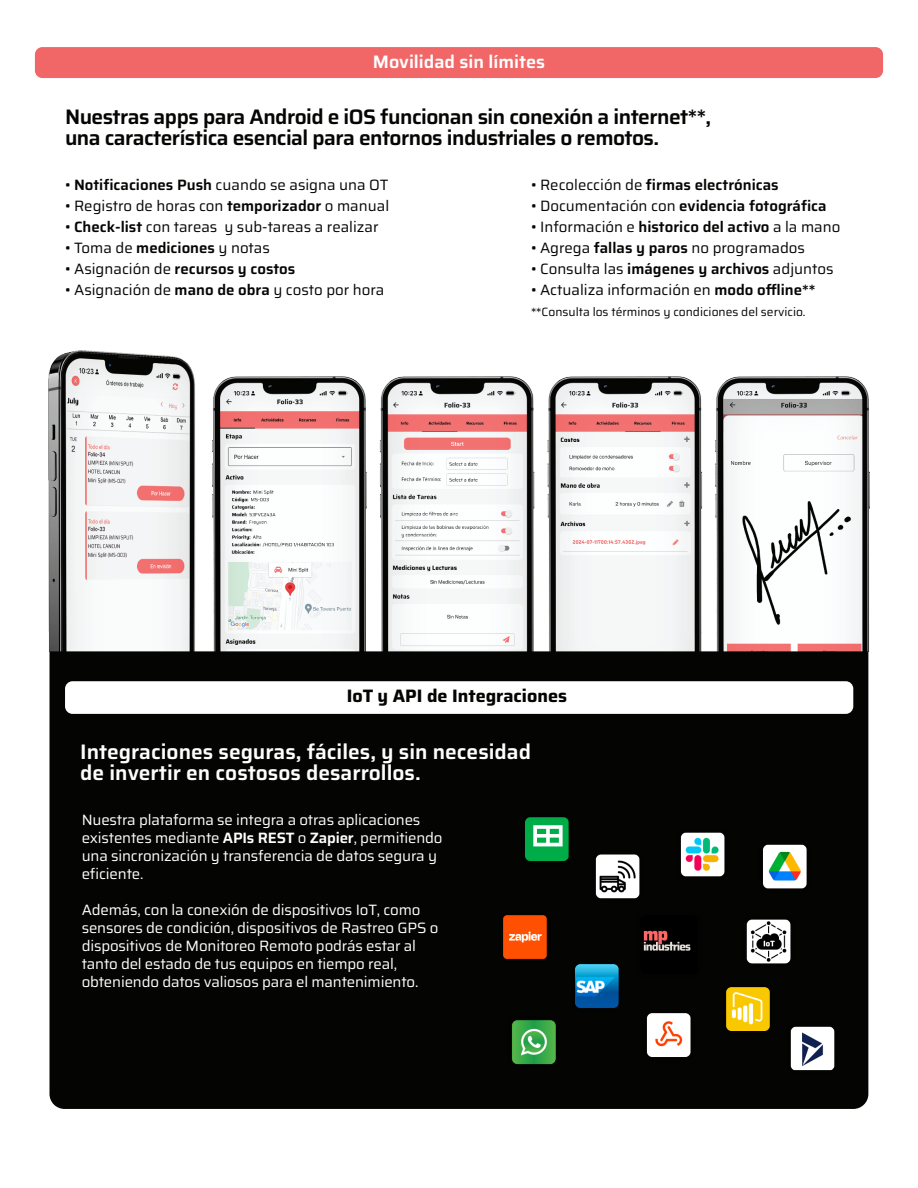
<style>
.page{position:relative;width:918px;height:1188px;background:#fff}
.page>*{position:absolute;margin:0;border:0;box-sizing:border-box;transform-origin:0 0}
.t1{font:100 21px/21px "Saira";letter-spacing:-.025em;color:#050504}
.t2{font:100 21px/21px "Saira";color:#fff}
.t3{font:100 18px "Saira";color:#040503}
.t4{font:100 18px "Saira";color:#fff}
.t5{font:100 15px "Saira";color:#050504}
.t6{font:100 15px/18px "Saira";letter-spacing:-.01em;color:#fff}
.t7{font:100 12px "Saira";color:#050504}
</style>
<div class="page">
<div style="left:35px;top:47px;width:848px;height:31px;background:#f16767;border-radius:7px"></div>
<img style="left:49px;top:351px;width:820px;height:300px">
<div style="left:50px;top:651px;width:818px;height:458px;background:#040503"></div>
<img style="left:487px;top:798px;width:365px;height:291px">
<div style="left:65px;top:681px;width:788px;height:33px;background:#fff;border-radius:8px"></div>
<p class="t4" style="left:373px;top:47px;width:174px">Movilidad sin límites</p>
<h1 class="t1" style="left:65px;top:105px;width:648px">Nuestras apps para Android e iOS funcionan sin conexión a internet**, una característica esencial para entornos industriales o remotos.</h1>
<p class="t5" style="left:531px;top:173px;width:249px">• Recolección de firmas electrónicas</p>
<p class="t5" style="left:531px;top:194px;width:297px">• Documentación con evidencia fotográfica</p>
<p class="t5" style="left:531px;top:215px;width:311px">• Información e historico del activo a la mano</p>
<p class="t5" style="left:531px;top:236px;width:276px">• Agrega fallas y paros no programados</p>
<p class="t5" style="left:531px;top:257px;width:304px">• Consulta las imágenes y archivos adjuntos</p>
<p class="t5" style="left:531px;top:278px;width:286px">• Actualiza información en modo offline**</p>
<p class="t7" style="left:531px;top:302px;width:276px">**Consulta los términos y condiciones del servicio.</p>
<p class="t5" style="left:65px;top:173px;width:325px">• Notificaciones Push cuando se asigna una OT</p>
<p class="t5" style="left:65px;top:194px;width:326px">• Registro de horas con temporizador o manual</p>
<p class="t5" style="left:65px;top:215px;width:315px">• Check-list con tareas y sub-tareas a realizar</p>
<p class="t5" style="left:65px;top:236px;width:206px">• Toma de mediciones y notas</p>
<p class="t5" style="left:65px;top:257px;width:232px">• Asignación de recursos y costos</p>
<p class="t5" style="left:65px;top:278px;width:321px">• Asignación de mano de obra y costo por hora</p>
<p class="t3" style="left:347px;top:681px;width:222px">IoT y API de Integraciones</p>
<h1 class="t2" style="left:80px;top:741px;width:452px">Integraciones seguras, fáciles, y sin necesidad de invertir en costosos desarrollos.</h1>
<p class="t6" style="left:82px;top:811px;width:362px">Nuestra plataforma se integra a otras aplicaciones existentes mediante APIs REST o Zapier, permitiendo una sincronización y transferencia de datos segura y eficiente.</p>
<p class="t6" style="left:82px;top:901px;width:358px">Además, con la conexión de dispositivos IoT, como sensores de condición, dispositivos de Rastreo GPS o dispositivos de Monitoreo Remoto podrás estar al tanto del estado de tus equipos en tiempo real, obteniendo datos valiosos para el mantenimiento.</p>
</div>
